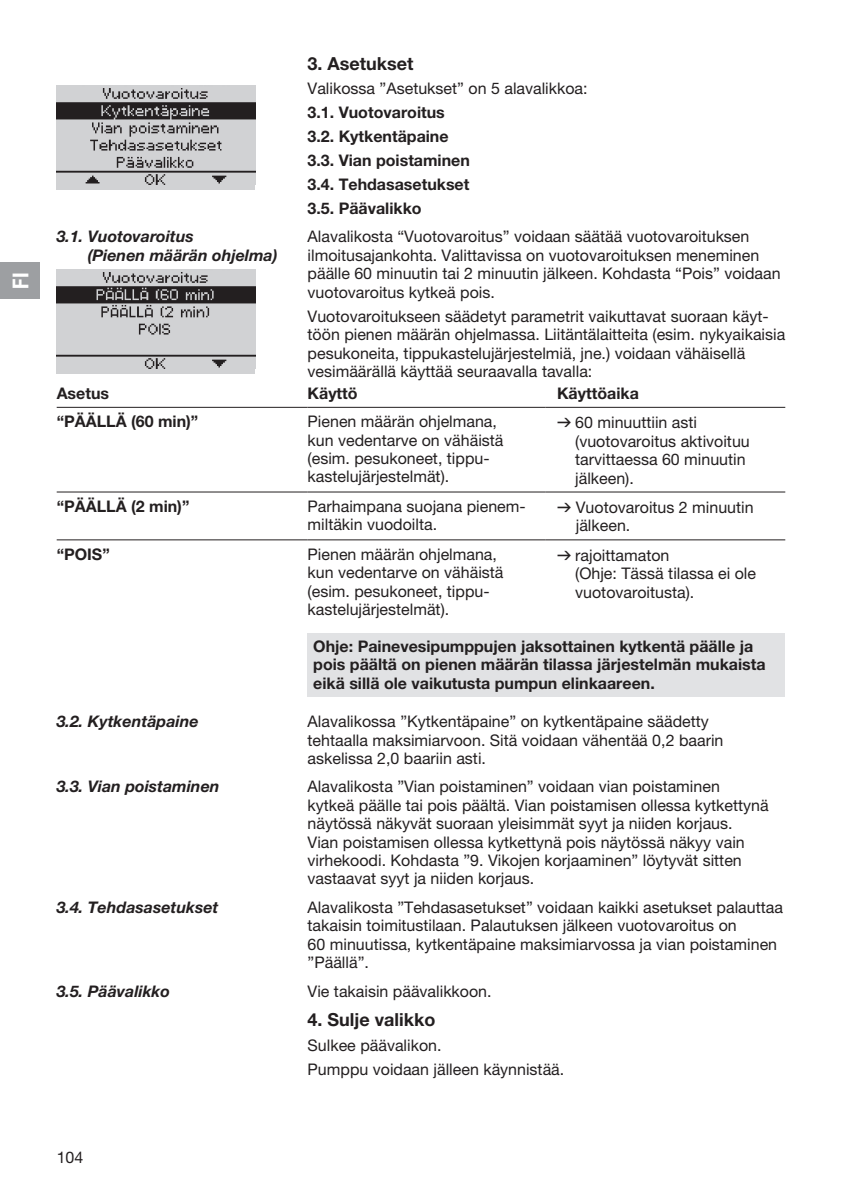
<style>
.page{position:relative;width:842px;height:1191px;background:#fff}
.page>*{position:absolute;margin:0;border:0;box-sizing:border-box;transform-origin:0 0}
.t1{font:22px "GARDENA Pro Bo Cond";color:#fff}
.t2{font:700 18px "GARDENA Pro";color:#231f20}
.t3{font:16px/18.4px "GARDENA Pro";color:#231f20}
.t4{font:700 16px/24px "GARDENA Pro";color:#231f20}
.t5{font:italic 700 16px/18.4px "GARDENA Pro";color:#231f20}
.s1{font-family:"Formdruck"}
</style>
<div class="page">
<div style="left:57px;top:85px;width:198px;height:105px;background:#d1d2d4"></div>
<img style="left:57px;top:88px;width:198px;height:96px">
<div style="left:57px;top:269px;width:198px;height:105px;background:#d1d2d4"></div>
<img style="left:57px;top:272px;width:198px;height:96px">
<hr style="left:57px;top:491px;width:251px;height:1px;background:#231f20">
<hr style="left:308px;top:491px;width:238px;height:1px;background:#231f20">
<hr style="left:546px;top:491px;width:239px;height:1px;background:#231f20">
<hr style="left:57px;top:407px;width:251px;height:1px;background:#231f20">
<hr style="left:57px;top:539px;width:251px;height:1px;background:#231f20">
<hr style="left:308px;top:539px;width:238px;height:1px;background:#231f20">
<hr style="left:546px;top:539px;width:239px;height:1px;background:#231f20">
<hr style="left:308px;top:407px;width:238px;height:1px;background:#231f20">
<hr style="left:546px;top:407px;width:239px;height:1px;background:#231f20">
<div style="left:308px;top:633px;width:477px;height:64px;background:#e1e2e4"></div>
<div style="left:0;top:262px;width:40px;height:37px;background:#9d9fa2"></div>
<h1 class="t1" style="left:7px;top:289px;width:17px;rotate:-90deg">FI</h1>
<p class="t2" style="left:308px;top:52px;width:108px">3. Asetukset</p>
<p class="t3" style="left:308px;top:79px;width:282px">Valikossa ”Asetukset” on 5 alavalikkoa:</p>
<p class="t4" style="left:308px;top:100px;width:164px">3.1. Vuotovaroitus<br>3.2. Kytkentäpaine<br>3.3. Vian poistaminen<br>3.4. Tehdasasetukset<br>3.5. Päävalikko</p>
<p class="t5" style="left:88px;top:227px;width:191px;text-indent:-31px">3.1. Vuotovaroitus<br>(Pienen määrän ohjelma)</p>
<p class="t3" style="left:308px;top:227px;width:475px">Alavalikosta “Vuotovaroitus” voidaan säätää vuotovaroituksen ilmoitusajankohta. Valittavissa on vuotovaroituksen meneminen päälle 60 minuutin tai 2 minuutin jälkeen. Kohdasta “Pois” voidaan vuotovaroitus kytkeä pois.</p>
<p class="t3" style="left:308px;top:307px;width:479px">Vuotovaroitukseen säädetyt parametrit vaikuttavat suoraan käyt&shy;töön pienen määrän ohjelmassa. Liitäntälaitteita (esim. nykyaikaisia pesukoneita, tippukastelujärjestelmiä, jne.) voidaan vähäisellä vesimäärällä käyttää seuraavalla tavalla:</p>
<p class="t4" style="left:57px;top:381px;width:54px">Asetus</p>
<p class="t4" style="left:308px;top:381px;width:52px">Käyttö</p>
<p class="t4" style="left:557px;top:381px;width:83px">Käyttöaika</p>
<p class="t4" style="left:57px;top:409px;width:143px">“PÄÄLLÄ (60 min)”</p>
<p class="t3" style="left:308px;top:412px;width:197px">Pienen määrän ohjelmana, kun vedentarve on vähäistä (esim. pesukoneet, tippu&shy;kastelujärjestelmät).</p>
<p class="t3" style="left:575px;top:413px;width:176px;text-indent:-18px"><span class="s1">v</span> 60 minuuttiin asti (vuotovaroitus aktivoituu tarvittaessa 60 minuutin jälkeen).</p>
<p class="t4" style="left:57px;top:494px;width:134px">“PÄÄLLÄ (2 min)”</p>
<p class="t3" style="left:308px;top:497px;width:220px">Parhaimpana suojana pienem&shy;miltäkin vuodoilta.</p>
<p class="t3" style="left:576px;top:498px;width:179px;text-indent:-19px"><span class="s1">v</span> Vuotovaroitus 2 minuutin jälkeen.</p>
<p class="t4" style="left:57px;top:542px;width:55px">“POIS”</p>
<p class="t3" style="left:308px;top:544px;width:197px">Pienen määrän ohjelmana, kun vedentarve on vähäistä (esim. pesukoneet, tippu&shy;kastelujärjestelmät).</p>
<p class="t3" style="left:575px;top:546px;width:182px;text-indent:-18px"><span class="s1">v</span> rajoittamaton<br>(Ohje: Tässä tilassa ei ole vuotovaroitusta).</p>
<p class="t4" style="left:313px;top:637px;width:454px;line-height:18.4px">Ohje: Painevesipumppujen jaksottainen kytkentä päälle ja pois päältä on pienen määrän tilassa järjestelmän mukaista eikä sillä ole vaikutusta pumpun elinkaareen.</p>
<p class="t5" style="left:57px;top:712px;width:143px">3.2. Kytkentäpaine</p>
<p class="t3" style="left:308px;top:712px;width:417px">Alavalikossa ”Kytkentäpaine” on kytkentäpaine säädetty tehtaalla maksimiarvoon. Sitä voidaan vähentää 0,2 baarin askelissa 2,0 baariin asti.</p>
<p class="t5" style="left:57px;top:777px;width:164px">3.3. Vian poistaminen</p>
<p class="t3" style="left:308px;top:777px;width:463px">Alavalikosta ”Vian poistaminen” voidaan vian poistaminen kytkeä päälle tai pois päältä. Vian poistamisen ollessa kytkettynä näytössä näkyvät suoraan yleisimmät syyt ja niiden korjaus.<br>Vian poistamisen ollessa kytkettynä pois näytössä näkyy vain virhekoodi. Kohdasta ”9. Vikojen korjaaminen” löytyvät sitten vastaavat syyt ja niiden korjaus.</p>
<p class="t5" style="left:57px;top:897px;width:163px">3.4. Tehdasasetukset</p>
<p class="t3" style="left:308px;top:897px;width:477px">Alavalikosta ”Tehdasasetukset” voidaan kaikki asetukset palauttaa takaisin toimitustilaan. Palautuksen jälkeen vuotovaroitus on<br>60 minuutissa, kytkentäpaine maksimiarvossa ja vian poistaminen ”Päällä”.</p>
<p class="t5" style="left:57px;top:981px;width:115px">3.5. Päävalikko</p>
<p class="t3" style="left:308px;top:981px;width:186px">Vie takaisin päävalikkoon.</p>
<p class="t2" style="left:308px;top:1009px;width:129px">4. Sulje valikko</p>
<p class="t3" style="left:308px;top:1032px;width:258px;line-height:24px">Sulkee päävalikon.<br>Pumppu voidaan jälleen käynnistää.</p>
<p class="t3" style="left:57px;top:1147px;width:28px">104</p>
</div>
